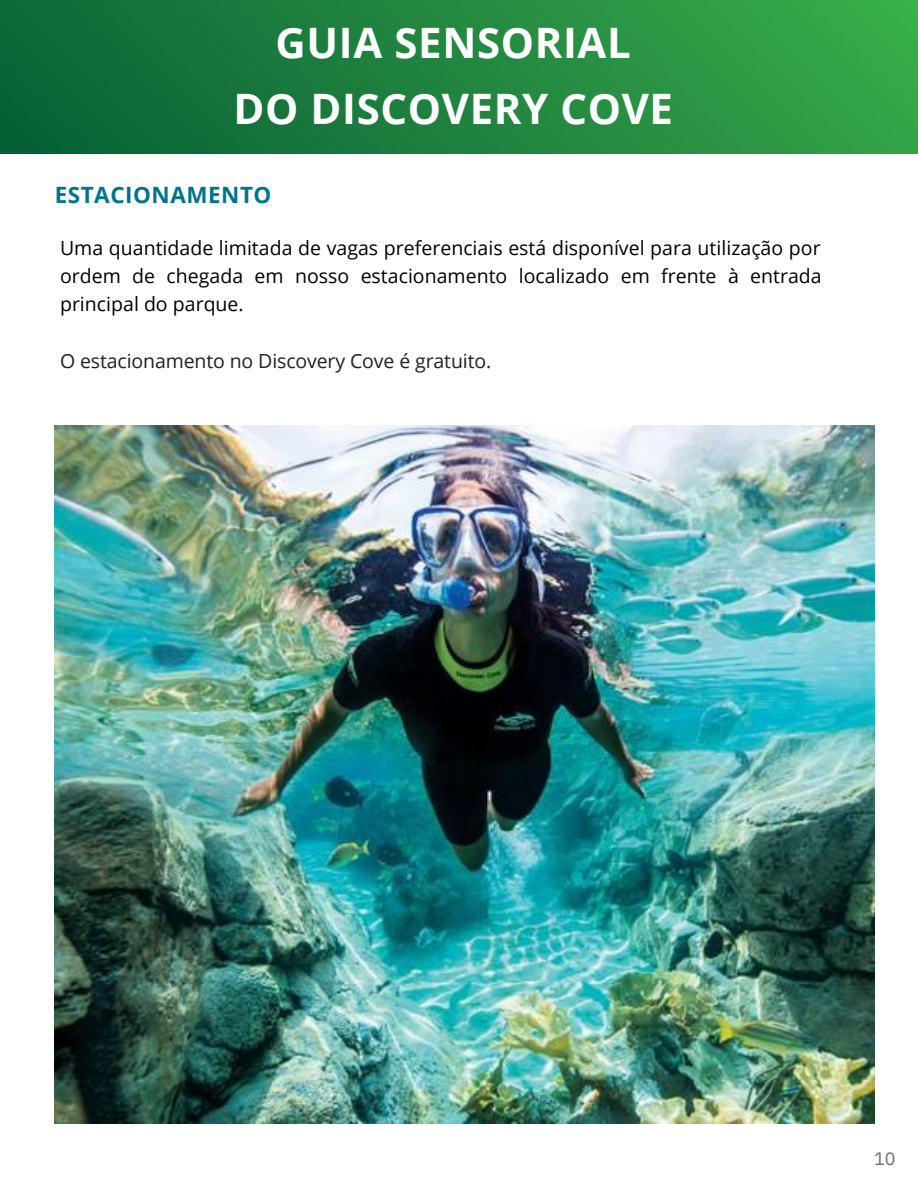
<style>
.page{position:relative;width:918px;height:1188px;background:#fff}
.page>*{position:absolute;margin:0;border:0;box-sizing:border-box;transform-origin:0 0}
.t1{font:700 42px/66.3px "Open Sans";letter-spacing:.015em;color:#fff;text-align:center}
.t2{font:700 22.5px "Open Sans";letter-spacing:.025em;color:#00748d}
.t3{font:19.5px/28.2px "Open Sans";color:#000;text-align:justify}
.t4{font:19.5px "Open Sans";letter-spacing:-.005em;color:#212121}
.t5{font:18px "IBM Plex Sans";color:#6d6e71}
</style>
<div class="page">
<img style="left:0;top:0;width:918px;height:153px">
<img style="left:55px;top:426px;width:819px;height:697px">
<h1 class="t1" style="left:233px;top:8px;width:441px">GUIA SENSORIAL<br>DO DISCOVERY COVE</h1>
<p class="t2" style="left:55px;top:179px;width:218px">ESTACIONAMENTO</p>
<p class="t3" style="left:60px;top:233px;width:763px">Uma quantidade limitada de vagas preferenciais está disponível para utilização por ordem de chegada em nosso estacionamento localizado em frente à entrada principal do parque.</p>
<p class="t4" style="left:60px;top:347px;width:433px">O estacionamento no Discovery Cove é gratuito.</p>
<p class="t5" style="left:874px;top:1147px;width:23px">10</p>
</div>
